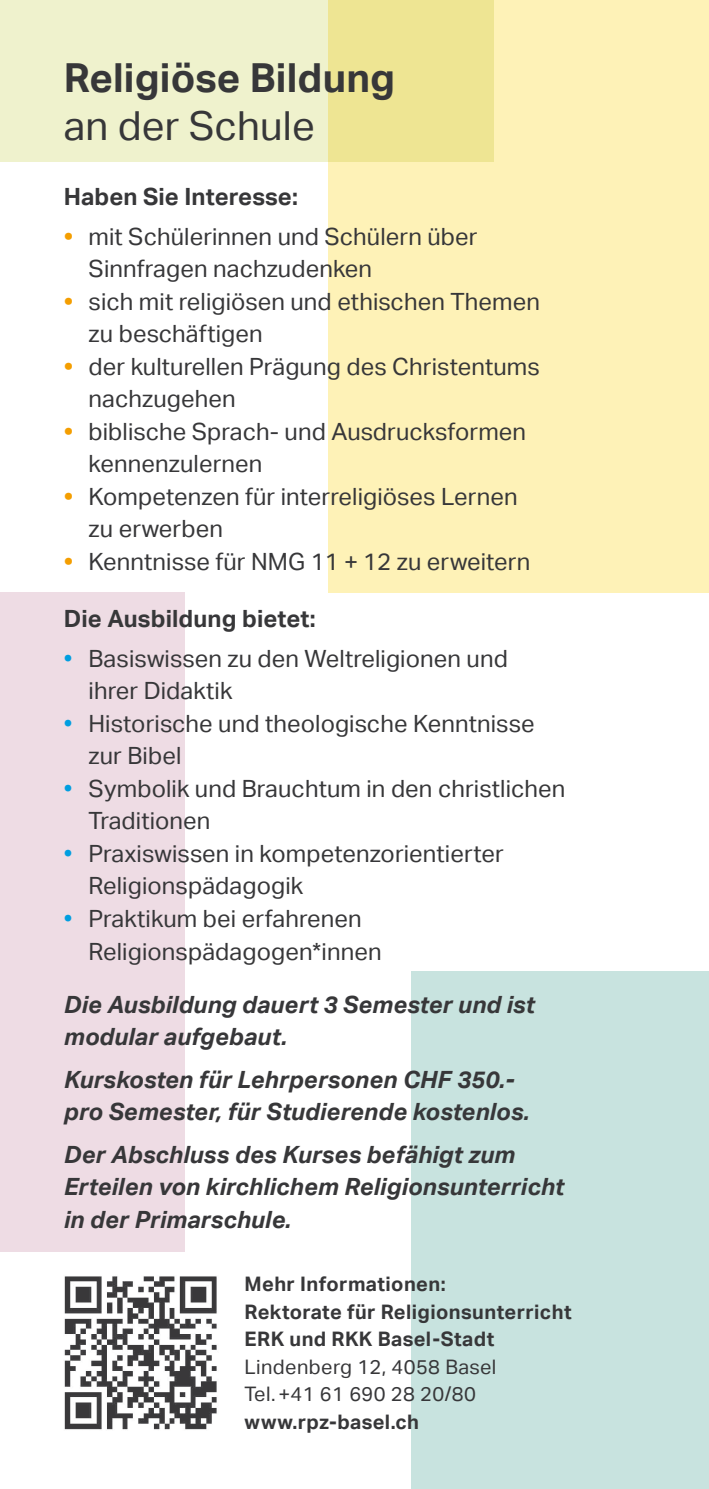
<style>
.page{position:relative;width:709px;height:1489px;background:#fff}
.page>*{position:absolute;margin:0;border:0;box-sizing:border-box;transform-origin:0 0}
.Titel_Rückseite{font:700 40px "Aktiv Grotesk";letter-spacing:.005em;color:#373739}
.Titel_Rückseite-2{font:40px "Aktiv Grotesk";letter-spacing:.005em;color:#373739}
.t1{font:23.75px/32.5px "Aktiv Grotesk";letter-spacing:.005em;color:#373739}
.lauftext{font:italic 700 23.75px/32.5px "Aktiv Grotesk";letter-spacing:.005em;color:#373739}
.lauftext_aufzählung{font:700 23.75px "Aktiv Grotesk";letter-spacing:.005em;color:#373739}
.Kontakt{font:700 20px/27.5px "Aktiv Grotesk";letter-spacing:.02em;color:#373739}
.Kontakt-2{font:20px "Aktiv Grotesk";letter-spacing:.02em;color:#373739}
.s1{font-weight:700;color:#f49e00}
.s2{color:#009ee0}
</style>
<div class="page">
<div style="left:328px;top:0;width:381px;height:592px;background:#fef2b7"></div>
<svg style="left:0;top:0;width:494px;height:161px;fill:#eff2cd"></svg>
<div style="left:411px;top:971px;width:298px;height:517px;background:#c8e3df"></div>
<div style="left:0;top:592px;width:184px;height:659px;background:#eedce4"></div>
<img style="left:64px;top:1276px;width:153px;height:154px">
<p class="Titel_Rückseite" style="left:64px;top:55px;width:333px">Religiöse Bildung</p>
<p class="Titel_Rückseite-2" style="left:64px;top:103px;width:252px">an der Schule</p>
<p class="lauftext_aufzählung" style="left:64px;top:183px;width:235px">Haben Sie Interesse:</p>
<p class="t1" style="left:89px;top:220px;width:390px;text-indent:-25px"><span class="s1">•</span> mit Schülerinnen und Schülern über<br>Sinnfragen nachzudenken</p>
<p class="t1" style="left:89px;top:285px;width:453px;text-indent:-25px"><span class="s1">•</span> sich mit religiösen und ethischen Themen zu beschäftigen</p>
<p class="t1" style="left:89px;top:350px;width:453px;text-indent:-25px"><span class="s1">•</span> der kulturellen Prägung des Christentums nachzugehen</p>
<p class="t1" style="left:89px;top:415px;width:439px;text-indent:-25px"><span class="s1">•</span> biblische Sprach- und Ausdrucksformen kennenzulernen</p>
<p class="t1" style="left:89px;top:480px;width:430px;text-indent:-25px"><span class="s1">•</span> Kompetenzen für interreligiöses Lernen zu erwerben</p>
<p class="t1" style="left:64px;top:545px;width:468px"><span class="s1">•</span> Kenntnisse für NMG 11 + 12 zu erweitern</p>
<p class="lauftext_aufzählung" style="left:64px;top:605px;width:253px">Die Ausbildung bietet:</p>
<p class="t1" style="left:89px;top:642px;width:421px;text-indent:-25px"><span class="s2">•</span> Basiswissen zu den Weltreligionen und ihrer Didaktik</p>
<p class="t1" style="left:89px;top:707px;width:447px;text-indent:-25px"><span class="s2">•</span> Historische und theologische Kenntnisse zur Bibel</p>
<p class="t1" style="left:89px;top:772px;width:478px;text-indent:-25px"><span class="s2">•</span> Symbolik und Brauchtum in den christlichen<br>Traditionen</p>
<p class="t1" style="left:89px;top:837px;width:417px;text-indent:-25px"><span class="s2">•</span> Praxiswissen in kompetenzorientierter<br>Religionspädagogik</p>
<p class="t1" style="left:89px;top:902px;width:294px;text-indent:-25px"><span class="s2">•</span> Praktikum bei erfahrenen<br>Religionspädagogen*innen</p>
<p class="lauftext" style="left:64px;top:988px;width:472px">Die Ausbildung dauert 3 Semester und ist modular aufgebaut.</p>
<p class="lauftext" style="left:64px;top:1063px;width:467px">Kurskosten für Lehrpersonen CHF 350.- pro Semester, für Studierende kostenlos.</p>
<p class="lauftext" style="left:64px;top:1138px;width:501px">Der Abschluss des Kurses befähigt zum<br>Erteilen von kirchlichem Religionsunterricht in der Primarschule.</p>
<p class="Kontakt" style="left:244px;top:1270px;width:328px">Mehr Informationen:<br>Rektorate für Religionsunterricht<br>ERK und RKK Basel-Stadt</p>
<p class="Kontakt-2" style="left:244px;top:1354px;width:253px">Lindenberg 12, 4058 Basel</p>
<p class="Kontakt-2" style="left:244px;top:1382px;width:233px">Tel. +41 61 690 28 20/80</p>
<p class="Kontakt" style="left:244px;top:1407px;width:176px">www.rpz-basel.ch</p>
</div>
